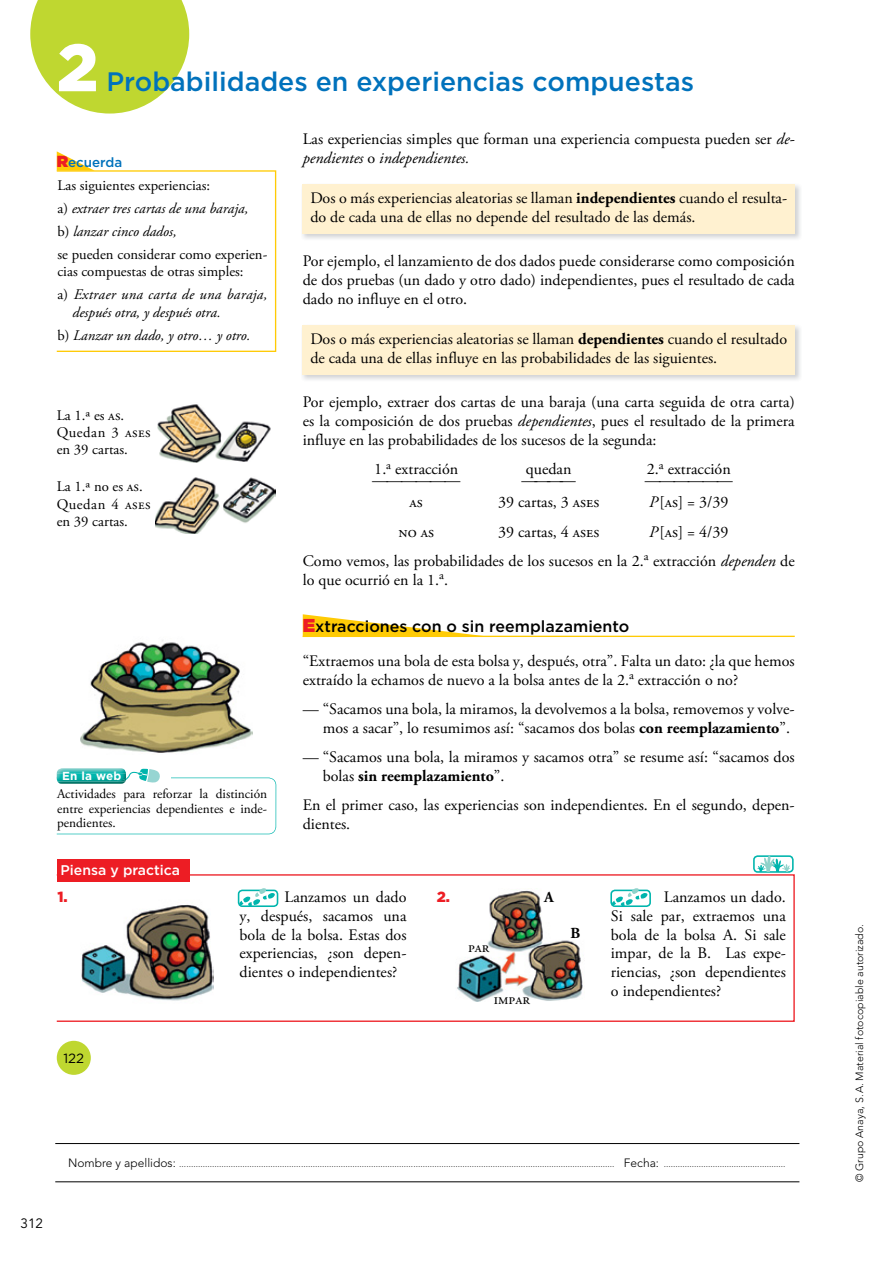
<style>
.page{position:relative;width:893px;height:1263px;background:#fff}
.page>*{position:absolute;margin:0;border:0;box-sizing:border-box;transform-origin:0 0}
.t1{font:900 66.75px "Gotham";color:#fff}
.t2{font:500 26.7px "Gotham";color:#0072bc}
.t3{font:16.05px/18.8px "Adobe Garamond Pro";color:#000}
.t4{font:15.3px "Adobe Garamond Pro";color:#000}
.t5{font:700 15.3px "Adobe Garamond Pro";color:#000}
.t6{font:14.7px/23.1px "Adobe Garamond Pro";color:#000}
.t7{font:14.7px/17.4px "Adobe Garamond Pro";letter-spacing:.035em;color:#000}
.t8{font:italic 14.7px/23.1px "Adobe Garamond Pro";color:#000}
.t9{font:900 14.7px "Gotham";color:#ed1d24}
.t10{font:500 13.95px "Gotham";color:#fff}
.t11{font:13.5px "Avenir LT Std";color:#000}
.t12{font:13.35px/14.7px "Adobe Garamond Pro";color:#000;text-align:justify}
.t13{font:500 13.35px "Gotham";color:#0072bc}
.t14{font:13.35px "Gotham";color:#000}
.t15{font:700 11.7px "Gotham";letter-spacing:.02em;color:#fff}
.t16{font:300 10.5px "Avenir LT Std";color:#000}
.t17{font:300 9px "Avenir LT Std";color:#000}
.s1{font-weight:900;font-size:16.05px;color:#ed1d24}
.s2{font-style:italic}
.s3{font-style:normal}
.s4{font-weight:700}
.s5{font-family:"Gotham";font-weight:900;font-size:18.75px;color:#ed1d24}
.s6{font-family:"Gotham";font-weight:500}
.s7{font-size:12px}
</style>
<div class="page">
<hr style="left:55px;top:1143px;width:744px;height:1px;background:#000">
<hr style="left:55px;top:1181px;width:744px;height:1px;background:#000">
<div style="left:57px;top:1041px;width:34px;height:34px;background:#bfd730;border-radius:50%"></div>
<img style="left:302px;top:184px;width:498px;height:55px">
<div style="left:303px;top:184px;width:492px;height:49px;background:#fff1d0"></div>
<img style="left:302px;top:325px;width:498px;height:55px">
<div style="left:303px;top:325px;width:492px;height:49px;background:#fff1d0"></div>
<svg style="left:303px;top:614px;width:189px;height:22px"></svg>
<hr style="left:303px;top:636px;width:492px;height:1px;background:#ffcb05">
<svg style="left:57px;top:151px;width:36px;height:19px"></svg>
<div style="left:56px;top:170px;width:220px;height:182px;border:1px solid #ffcb05"></div>
<svg style="left:30px;top:0;width:159px;height:114px"></svg>
<img style="left:81px;top:904px;width:132px;height:97px">
<img style="left:457px;top:890px;width:126px;height:111px">
<div style="left:56px;top:874px;width:739px;height:148px;border:1px solid #ed1d24"></div>
<div style="left:57px;top:859px;width:132px;height:23px;background:#ed1d24"></div>
<img style="left:157px;top:404px;width:114px;height:59px">
<img style="left:155px;top:477px;width:121px;height:57px">
<svg style="left:57px;top:768px;width:219px;height:66px"></svg>
<div style="left:753px;top:855px;width:41px;height:18px;border:2px solid #00b5ad;border-radius:4px"></div>
<svg style="left:757px;top:855px;width:34px;height:16px"></svg>
<div style="left:238px;top:889px;width:40px;height:18px;border:2px solid #00b5ad;border-radius:4px"></div>
<svg style="left:239px;top:888px;width:36px;height:18px"></svg>
<div style="left:610px;top:889px;width:41px;height:18px;border:2px solid #00b5ad;border-radius:4px"></div>
<svg style="left:612px;top:888px;width:36px;height:18px"></svg>
<img style="left:81px;top:640px;width:171px;height:113px">
<p class="t1" style="left:57px;top:22px;width:43px">2</p>
<p class="t2" style="left:106px;top:64px;width:589px">Probabilidades en experiencias compuestas</p>
<p class="t13" style="left:57px;top:154px;width:67px"><span class="s1">R</span>ecuerda</p>
<p class="t6" style="left:57px;top:174px;width:211px">Las siguientes experiencias:<br>a) <span class="s2">extraer tres cartas de una baraja,<br></span>b) <span class="s2">lanzar cinco dados,<br></span>se pueden considerar como experien-</p>
<p class="t6" style="left:57px;top:261px;width:211px">cias compuestas de otras simples:<br>a) <span class="s2">Extraer una carta de una baraja,</span></p>
<p class="t8" style="left:57px;top:301px;width:195px;text-indent:15px">después otra, y después otra.<br><span class="s3">b)</span> Lanzar un dado, y otro… y otro.</p>
<p class="t7" style="left:57px;top:407px;width:96px">La 1.ª es as.<br>Quedan 3 ases en 39 cartas.</p>
<p class="t7" style="left:57px;top:479px;width:96px">La 1.ª no es as.<br>Quedan 4 ases en 39 cartas.</p>
<p class="t15" style="left:62px;top:768px;width:61px">En la web</p>
<p class="t12" style="left:57px;top:787px;width:212px">Actividades para reforzar la distinción entre experiencias dependientes e inde&shy;pendientes.</p>
<p class="t10" style="left:61px;top:861px;width:121px">Piensa y practica</p>
<p class="t3" style="left:303px;top:130px;width:493px">Las experiencias simples que forman una experiencia compuesta pueden ser <span class="s2">de&shy;pendientes</span> o <span class="s2">independientes.</span></p>
<p class="t3" style="left:310px;top:189px;width:478px">Dos o más experiencias aleatorias se llaman <span class="s4">independientes</span> cuando el resulta&shy;do de cada una de ellas no depende del resultado de las demás.</p>
<p class="t3" style="left:303px;top:252px;width:494px;text-align:justify">Por ejemplo, el lanzamiento de dos dados puede considerarse como composición de dos pruebas (un dado y otro dado) independientes, pues el resultado de cada dado no influye en el otro.</p>
<p class="t3" style="left:310px;top:330px;width:478px">Dos o más experiencias aleatorias se llaman <span class="s4">dependientes</span> cuando el resultado de cada una de ellas influye en las probabilidades de las siguientes.</p>
<p class="t3" style="left:303px;top:394px;width:494px;text-align:justify">Por ejemplo, extraer dos cartas de una baraja (una carta seguida de otra carta) es la composición de dos pruebas <span class="s2">dependientes</span>, pues el resultado de la primera influye en las probabilidades de los sucesos de la segunda:</p>
<p class="t3" style="left:374px;top:460px;width:85px">1.<sup>a</sup> extracción</p>
<p class="t3" style="left:526px;top:460px;width:47px">quedan</p>
<p class="t3" style="left:647px;top:460px;width:85px">2.<sup>a</sup> extracción</p>
<p class="t3" style="left:372px;top:471px;width:90px">——————</p>
<p class="t3" style="left:521px;top:471px;width:56px">————</p>
<p class="t3" style="left:645px;top:471px;width:90px">——————</p>
<p class="t3" style="left:410px;top:493px;width:15px">as</p>
<p class="t3" style="left:498px;top:493px;width:103px">39 cartas, 3 ases</p>
<p class="t3" style="left:649px;top:493px;width:81px"><span class="s2">P</span>[as] = 3/39</p>
<p class="t3" style="left:398px;top:523px;width:37px">no as</p>
<p class="t3" style="left:498px;top:523px;width:103px">39 cartas, 4 ases</p>
<p class="t3" style="left:303px;top:517px;width:493px;line-height:29.2px;text-indent:346px"><span class="s2">P</span>[as] = 4/39<br>Como vemos, las probabilidades de los sucesos en la 2.<sup>a</sup> extracción <span class="s2">dependen</span> de</p>
<p class="t3" style="left:303px;top:571px;width:147px">lo que ocurrió en la 1.<sup>a</sup>.</p>
<p class="t3" style="left:303px;top:610px;width:493px;line-height:34.2px"><span class="s5">E</span><span class="s6">xtracciones con o sin reemplazamiento<br></span>“Extraemos una bola de esta bolsa y, después, otra”. Falta un dato: ¿la que hemos</p>
<p class="t3" style="left:303px;top:671px;width:437px">extraído la echamos de nuevo a la bolsa antes de la 2.<sup>a</sup> extracción o no?</p>
<p class="t3" style="left:303px;top:700px;width:493px;text-align:right">— “Sacamos una bola, la miramos, la devolvemos a la bolsa, removemos y volve&shy;mos a sacar”, lo resumimos así: “sacamos dos bolas <span class="s4">con reemplazamiento</span>”.</p>
<p class="t3" style="left:323px;top:748px;width:473px;text-indent:-20px">— “Sacamos una bola, la miramos y sacamos otra” se resume así: “sacamos dos bolas <span class="s4">sin reemplazamiento</span>”.</p>
<p class="t3" style="left:303px;top:796px;width:493px">En el primer caso, las experiencias son independientes. En el segundo, depen&shy;dientes.</p>
<p class="t9" style="left:57px;top:887px;width:12px">1.</p>
<p class="t3" style="left:240px;top:888px;width:169px;text-align:justify;text-indent:45px">Lanzamos un dado y, después, sacamos una bola de la bolsa. Estas dos experiencias, ¿son depen&shy;dientes o independientes?</p>
<p class="t9" style="left:437px;top:887px;width:15px">2.</p>
<p class="t3" style="left:611px;top:888px;width:177px;text-align:justify;text-indent:53px">Lanzamos un dado.<br>Si sale par, extraemos una bola de la bolsa A. Si sale impar, de la B. Las expe&shy;riencias, ¿son dependientes o independientes?</p>
<p class="t5" style="left:544px;top:888px;width:11px">A</p>
<p class="t5" style="left:570px;top:924px;width:11px">B</p>
<p class="t4" style="left:468px;top:938px;width:23px">par</p>
<p class="t4" style="left:494px;top:990px;width:38px">impar</p>
<p class="t14" style="left:63px;top:1049px;width:22px">122</p>
<p class="t11" style="left:21px;top:1215px;width:24px">312</p>
<p class="t17" style="left:68px;top:1158px;width:719px"><span class="s7">Nombre y apellidos:</span> .......................................................................................................................................................................................... <span class="s7">Fecha:</span> ....................................................</p>
<p class="t16" style="left:853px;top:1182px;width:260px;rotate:-90deg">© Grupo Anaya, S.A. Material fotocopiable autorizado.</p>
</div>
